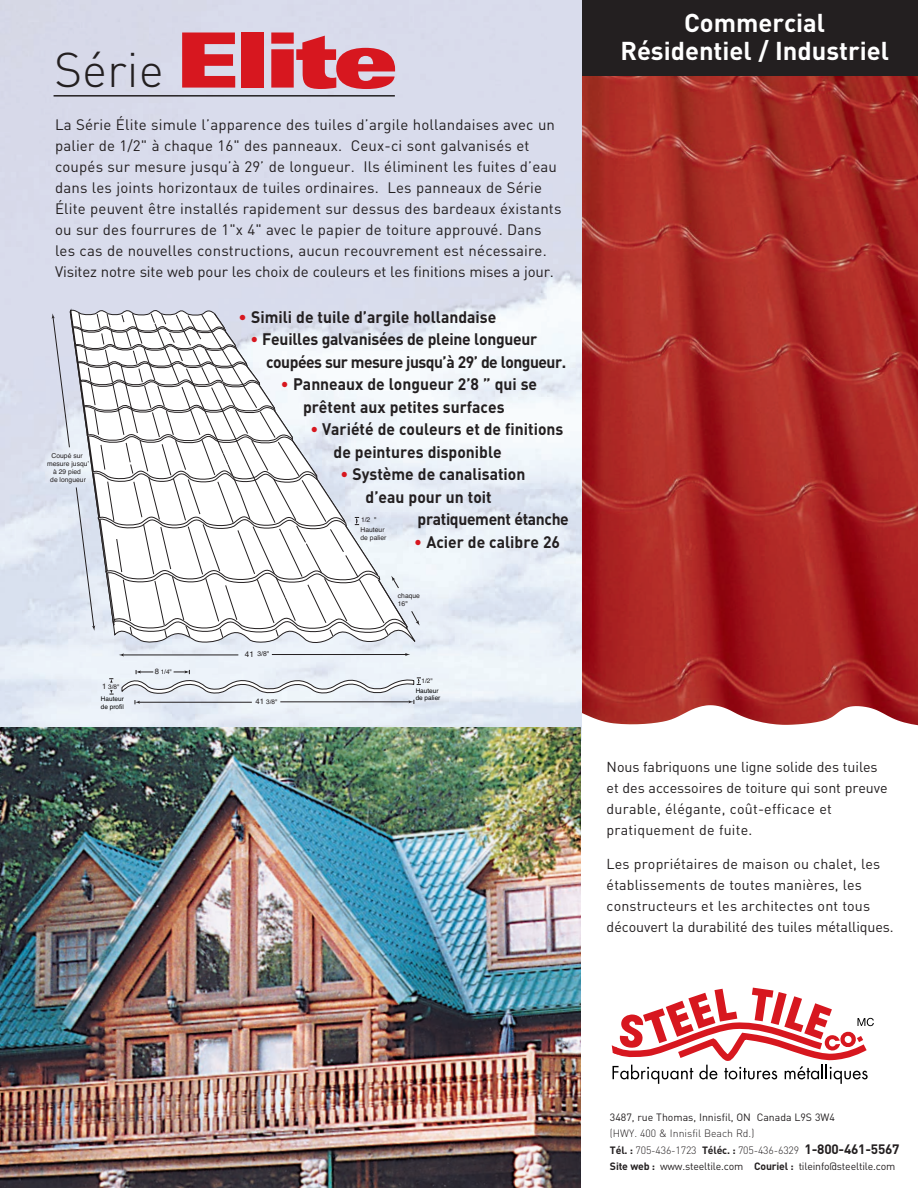
<style>
.page{position:relative;width:918px;height:1188px;background:#fff}
.page>*{position:absolute;margin:0;border:0;box-sizing:border-box;transform-origin:0 0}
.t1{font:900 expanded 76.2px "Univers";letter-spacing:-.05em;color:#d7171f}
.t2{font:300 48px "DIN";color:#231f20}
.t3{font:700 25.5px/28.5px "DIN";color:#fff;text-align:center}
.t4{font:700 16.5px/22.5px "DIN";color:#231f20;scale:.95 1}
.t5{font:700 16.5px "DIN";letter-spacing:-.02em;color:#231f20;scale:.95 1}
.t6{font:15px/21px "DIN";letter-spacing:.01em;color:#231f20}
.t7{font:14.25px/21px "DIN";letter-spacing:.01em;color:#231f20}
.t8{font:300 10.5px/16.5px "DIN";color:#231f20}
.t9{font:10.5px "DIN";color:#231f20}
.t10{font:6.75px/8.1px "Helvetica";color:#231f20}
.t11{font:6.45px "Helvetica";color:#000}
.t12{font:6.45px "Helvetica";color:#231f20}
.s1{font-weight:300;color:#d7171f}
.s2{font-size:7.8px}
.s3{font-size:8.1px}
.s4{font-weight:700}
.s5{font-weight:700;font-size:13.5px}
.s6{font-weight:400}
</style>
<div class="page">
<img style="left:581px;top:76px;width:337px;height:655px">
<div style="left:581px;top:0;width:337px;height:76px;background:#231f20"></div>
<img style="left:0;top:0;width:581px;height:740px">
<hr style="left:54px;top:95px;width:341px;height:2px;background:#231f20">
<svg style="left:109px;top:678px;width:4px;height:5px"></svg>
<svg style="left:109px;top:690px;width:5px;height:5px"></svg>
<svg style="left:121px;top:670px;width:300px;height:34px;background:#d9dde4"></svg>
<hr style="left:123px;top:655px;width:115px;height:1px;background:#231f20">
<svg style="left:119px;top:653px;width:5px;height:3px"></svg>
<hr style="left:272px;top:654px;width:134px;height:1px;background:#231f20">
<svg style="left:405px;top:653px;width:5px;height:3px"></svg>
<svg style="left:52px;top:308px;width:368px;height:337px"></svg>
<svg style="left:611px;top:988px;width:263px;height:96px"></svg>
<img style="left:0;top:728px;width:580px;height:460px">
<h1 class="t1" style="left:175px;top:33px;width:223px">Elite</h1>
<p class="t6" style="left:55px;top:116px;width:508px">La Série Élite simule l’apparence des tuiles d’argile hollandaises avec un palier de 1/2" à chaque 16" des panneaux. Ceux-ci sont galvanisés et coupés sur mesure jusqu’à 29’ de longueur. Ils éliminent les fuites d’eau dans les joints horizontaux de tuiles ordinaires. Les panneaux de Série Élite peuvent être installés rapidement sur dessus des bardeaux éxistants ou sur des fourrures de 1"x 4" avec le papier de toiture approuvé. Dans les cas de nouvelles constructions, aucun recouvrement est nécessaire.<br>Visitez notre site web pour les choix de couleurs et les finitions mises a jour.</p>
<h2 class="t2" style="left:54px;top:53px;width:111px">Série</h2>
<p class="t10" style="left:47px;top:452px;width:44px;text-align:center">Coupé sur mesure jusqu’ à 29 pied<br>de longueur</p>
<p class="t4" style="left:238px;top:307px;width:273px"><span class="s1">•</span> Simili de tuile d’argile hollandaise</p>
<p class="t4" style="left:266px;top:330px;width:317px;text-indent:-16px"><span class="s1">•</span> Feuilles galvanisées de pleine longueur coupées sur mesure jusqu’à 29’ de longueur.</p>
<p class="t4" style="left:303px;top:375px;width:248px;text-indent:-22px"><span class="s1">•</span> Panneaux de longueur 2’8 ” qui se prêtent aux petites surfaces</p>
<p class="t4" style="left:334px;top:420px;width:243px;text-indent:-23px"><span class="s1">•</span> Variété de couleurs et de finitions de peintures disponible</p>
<p class="t4" style="left:340px;top:465px;width:197px;text-align:center"><span class="s1">•</span> Système de canalisation d’eau pour un toit</p>
<p class="t5" style="left:418px;top:514px;width:161px">pratiquement étanche</p>
<p class="t4" style="left:414px;top:532px;width:155px"><span class="s1">•</span> Acier de calibre 26</p>
<p class="t10" style="left:361px;top:516px;width:26px;line-height:9.8px">1/2 "<br>Hauteur</p>
<p class="t10" style="left:361px;top:535px;width:27px">de palier</p>
<p class="t12" style="left:102px;top:684px;width:19px"><span class="s2">1</span> 3/8"</p>
<p class="t12" style="left:155px;top:669px;width:18px"><span class="s2">8</span> 1/4"</p>
<p class="t10" style="left:245px;top:651px;width:26px"><span class="s3">41</span> 3/8"</p>
<p class="t10" style="left:398px;top:592px;width:24px">chaque<br>16"</p>
<p class="t12" style="left:421px;top:679px;width:13px">1/2"</p>
<p class="t11" style="left:416px;top:688px;width:24px">Hauteur</p>
<p class="t11" style="left:101px;top:697px;width:24px">Hauteur</p>
<p class="t11" style="left:416px;top:696px;width:26px">de palier</p>
<p class="t11" style="left:101px;top:704px;width:24px">de profil</p>
<p class="t12" style="left:256px;top:699px;width:23px"><span class="s2">41</span> 3/8"</p>
<h3 class="t3" style="left:620px;top:11px;width:270px">Commercial<br>Résidentiel / Industriel</h3>
<p class="t7" style="left:607px;top:758px;width:283px">Nous fabriquons une ligne solide des tuiles et des accessoires de toiture qui sont preuve durable, élégante, coût-efficace et pratiquement de fuite.</p>
<p class="t7" style="left:607px;top:855px;width:289px">Les propriétaires de maison ou chalet, les établissements de toutes manières, les constructeurs et les architectes ont tous découvert la durabilité des tuiles métalliques.</p>
<p class="t9" style="left:610px;top:1113px;width:226px">3487, rue Thomas, Innisfil, ON Canada L9S 3W4</p>
<p class="t8" style="left:610px;top:1126px;width:291px">(HWY. 400 &amp; Innisfil Beach Rd.)<br><span class="s4">Tél. :</span> 705-436-1723 <span class="s4">Téléc. :</span> 705-436-6329 <span class="s5">1-800-461-5567<br></span><span class="s4">Site web :</span> <span class="s6">www.steeltile.com</span> <span class="s4">Couriel :</span> <span class="s6">tileinfo@steeltile.com</span></p>
</div>
